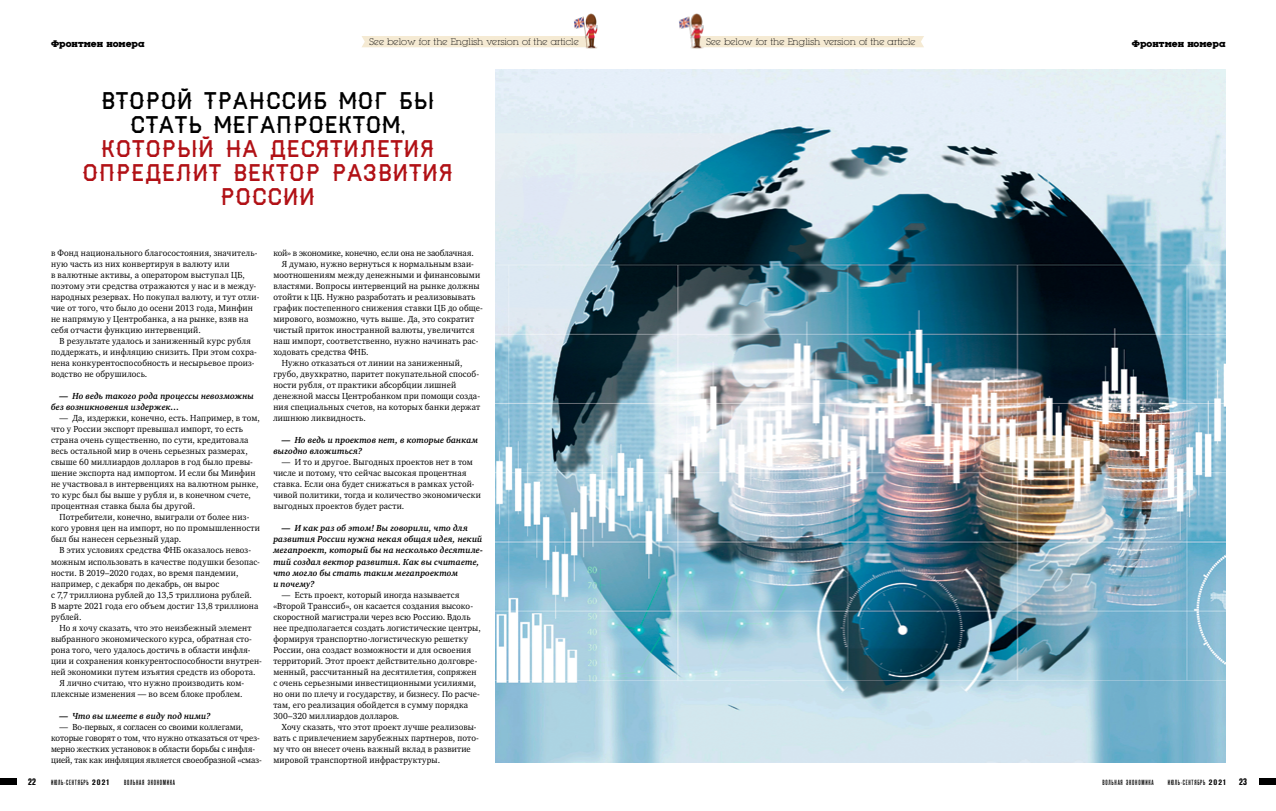
<style>
.page{position:relative;width:1276px;height:811px;background:#fff}
.page>*{position:absolute;margin:0;border:0;box-sizing:border-box;transform-origin:0 0}
.t1{font:23px/24px "AA Haymaker";color:#b11116;text-align:center;scale:.95 1}
.t2{font:23px/24px "AA Haymaker";color:#000;text-align:center;scale:.95 1}
.t3{font:200 10px "Luga";color:#000}
.t4{font:700 10px "Luga";color:#000}
.t5{font:700 9.5px "Reforma Grotesk";color:#000}
.t6{font:9px/11px "Charter C";letter-spacing:.02em;color:#000;scale:.95 1}
.t7{font:italic 700 9px/11px "Charter C";letter-spacing:.015em;color:#000;scale:.95 1}
.t8{font:9px/11px "Charter C";color:#000;scale:.95 1}
.t9{font:9px "Charter C";letter-spacing:-.015em;color:#000;scale:.95 1}
.t10{font:500 7.5px "Reforma Grotesk";letter-spacing:.1em;color:#000}
.s1{font-family:"Reforma Grotesk Demi";font-weight:400;font-size:7.9px}
</style>
<div class="page">
<img style="left:495px;top:69px;width:730px;height:693px">
<div style="left:0;top:777px;width:17px;height:7px;background:#000"></div>
<div style="left:1259px;top:777px;width:17px;height:7px;background:#000"></div>
<div style="left:362px;top:36px;width:204px;height:11px;background:#f5ead3"></div>
<div style="left:713px;top:36px;width:211px;height:11px;background:#f5ead3"></div>
<img style="left:566px;top:13px;width:32px;height:36px">
<img style="left:679px;top:13px;width:34px;height:36px">
<p class="t3" style="left:369px;top:37px;width:211px">See below for the English version of the article</p>
<p class="t3" style="left:706px;top:37px;width:211px">See below for the English version of the article</p>
<p class="t4" style="left:51px;top:39px;width:95px">Фронтмен номера</p>
<p class="t4" style="left:1132px;top:39px;width:95px">Фронтмен номера</p>
<h1 class="t2" style="left:101px;top:88px;width:353px">Второй Транссиб мог бы стать мегапроектом,</h1>
<h1 class="t1" style="left:82px;top:136px;width:392px">который на десятилетия определит вектор развития<br>России</h1>
<p class="t6" style="left:51px;top:248px;width:221px">в Фонд национального благосостояния, значитель&shy;ную часть из них конвертируя в валюту или<br>в валютные активы, а оператором выступал ЦБ, поэтому эти средства отражаются у нас и в между&shy;народных резервах. Но покупал валюту, и тут отли&shy;чие от того, что было до осени 2013 года, Минфин не напрямую у Центробанка, а на рынке, взяв на себя отчасти функцию интервенций.</p>
<p class="t6" style="left:51px;top:336px;width:218px;text-indent:9px">В результате удалось и заниженный курс рубля поддержать, и инфляцию снизить. При этом сохра&shy;нена конкурентоспособность и несырьевое произ&shy;водство не обрушилось.</p>
<p class="t7" style="left:51px;top:391px;width:215px;text-indent:9px">— Но ведь такого рода процессы невозможны без возникновения издержек…</p>
<p class="t6" style="left:51px;top:413px;width:221px;text-indent:9px">— Да, издержки, конечно, есть. Например, в том, что у России экспорт превышал импорт, то есть страна очень существенно, по сути, кредитовала весь остальной мир в очень серьезных размерах, свыше 60 миллиардов долларов в год было превы&shy;шение экспорта над импортом. И если бы Минфин не участвовал в интервенциях на валютном рынке, то курс был бы выше у рубля и, в конечном счете, процентная ставка была бы другой.</p>
<p class="t6" style="left:51px;top:512px;width:221px;text-indent:9px">Потребители, конечно, выиграли от более низ&shy;кого уровня цен на импорт, но по промышленности был бы нанесен серьезный удар.</p>
<p class="t6" style="left:51px;top:545px;width:221px;text-indent:9px">В этих условиях средства ФНБ оказалось невоз&shy;можным использовать в качестве подушки безопас&shy;ности. В 2019–2020 годах, во время пандемии, например, с декабря по декабрь, он вырос<br>с 7,7 триллиона рублей до 13,5 триллиона рублей.<br>В марте 2021 года его объем достиг 13,8 триллиона рублей.</p>
<p class="t6" style="left:60px;top:622px;width:203px">Но я хочу сказать, что это неизбежный элемент</p>
<p class="t6" style="left:51px;top:633px;width:212px">выбранного экономического курса, обратная сто-</p>
<p class="t6" style="left:51px;top:644px;width:211px">рона того, чего удалось достичь в области инфля-</p>
<p class="t6" style="left:51px;top:655px;width:223px">ции и сохранения конкурентоспособности внутрен-</p>
<p class="t6" style="left:51px;top:666px;width:217px">ней экономики путем изъятия средств из оборота.</p>
<p class="t6" style="left:60px;top:677px;width:196px">Я лично считаю, что нужно производить ком-</p>
<p class="t6" style="left:51px;top:688px;width:203px">плексные изменения — во всем блоке проблем.</p>
<p class="t7" style="left:60px;top:710px;width:160px">— Что вы имеете в виду под ними?</p>
<p class="t8" style="left:51px;top:721px;width:223px;text-indent:9px">— Во-первых, я согласен со своими коллегами, которые говорят о том, что нужно отказаться от чрез&shy;мерно жестких установок в области борьбы с инфля&shy;цией, так как инфляция является своеобразной «смаз-</p>
<p class="t9" style="left:273px;top:248px;width:212px">кой» в экономике, конечно, если она не заоблачная.</p>
<p class="t6" style="left:282px;top:259px;width:204px">Я думаю, нужно вернуться к нормальным взаи-</p>
<p class="t6" style="left:273px;top:270px;width:219px">моотношениям между денежными и финансовыми</p>
<p class="t6" style="left:273px;top:281px;width:219px">властями. Вопросы интервенций на рынке должны</p>
<p class="t6" style="left:273px;top:292px;width:214px">отойти к ЦБ. Нужно разработать и реализовывать</p>
<p class="t6" style="left:273px;top:303px;width:222px">график постепенного снижения ставки ЦБ до обще-</p>
<p class="t6" style="left:273px;top:314px;width:213px">мирового, возможно, чуть выше. Да, это сократит</p>
<p class="t6" style="left:273px;top:325px;width:213px">чистый приток иностранной валюты, увеличится</p>
<p class="t6" style="left:273px;top:336px;width:217px">наш импорт, соответственно, нужно начинать рас-</p>
<p class="t6" style="left:273px;top:347px;width:102px">ходовать средства ФНБ.</p>
<p class="t6" style="left:282px;top:358px;width:192px">Нужно отказаться от линии на заниженный,</p>
<p class="t6" style="left:273px;top:369px;width:218px">грубо, двухкратно, паритет покупательной способ-</p>
<p class="t6" style="left:273px;top:380px;width:194px">ности рубля, от практики абсорбции лишней</p>
<p class="t6" style="left:273px;top:391px;width:219px">денежной массы Центробанком при помощи созда-</p>
<p class="t6" style="left:273px;top:402px;width:219px">ния специальных счетов, на которых банки держат</p>
<p class="t6" style="left:273px;top:413px;width:99px">лишнюю ликвидность.</p>
<p class="t7" style="left:273px;top:435px;width:217px;text-indent:9px">— Но ведь и проектов нет, в которые банкам выгодно вложиться?</p>
<p class="t6" style="left:273px;top:457px;width:220px;text-indent:9px">— И то и другое. Выгодных проектов нет в том числе и потому, что сейчас высокая процентная ставка. Если она будет снижаться в рамках устой&shy;чивой политики, тогда и количество экономически выгодных проектов будет расти.</p>
<p class="t7" style="left:273px;top:523px;width:222px;text-indent:9px">— И как раз об этом! Вы говорили, что для развития России нужна некая общая идея, некий мегапроект, который бы на несколько десятиле&shy;тий создал вектор развития. Как вы считаете, что могло бы стать таким мегапроектом<br>и почему?</p>
<p class="t6" style="left:273px;top:589px;width:220px;text-indent:9px">— Есть проект, который иногда называется «Второй Транссиб», он касается создания высоко&shy;скоростной магистрали через всю Россию. Вдоль нее предполагается создать логистические центры, формируя транспортно-логистическую решетку России, она создаст возможности и для освоения территорий. Этот проект действительно долговре&shy;менный, рассчитанный на десятилетия, сопряжен с очень серьезными инвестиционными усилиями, но они по плечу и государству, и бизнесу. По расче&shy;там, его реализация обойдется в сумму порядка 300–320 миллиардов долларов.</p>
<p class="t6" style="left:273px;top:721px;width:218px;text-indent:9px">Хочу сказать, что этот проект лучше реализовы&shy;вать с привлечением зарубежных партнеров, пото&shy;му что он внесет очень важный вклад в развитие мировой транспортной инфраструктуры.</p>
<p class="t5" style="left:28px;top:775px;width:9px">22</p>
<p class="t10" style="left:51px;top:778px;width:59px">ИЮЛЬ-СЕНТЯБРЬ <span class="s1">2021</span></p>
<p class="t10" style="left:124px;top:778px;width:52px">ВОЛЬНАЯ ЭКОНОМИКА</p>
<p class="t10" style="left:1102px;top:778px;width:52px">ВОЛЬНАЯ ЭКОНОМИКА</p>
<p class="t10" style="left:1167px;top:778px;width:59px">ИЮЛЬ-СЕНТЯБРЬ <span class="s1">2021</span></p>
<p class="t5" style="left:1239px;top:775px;width:10px">23</p>
</div>
